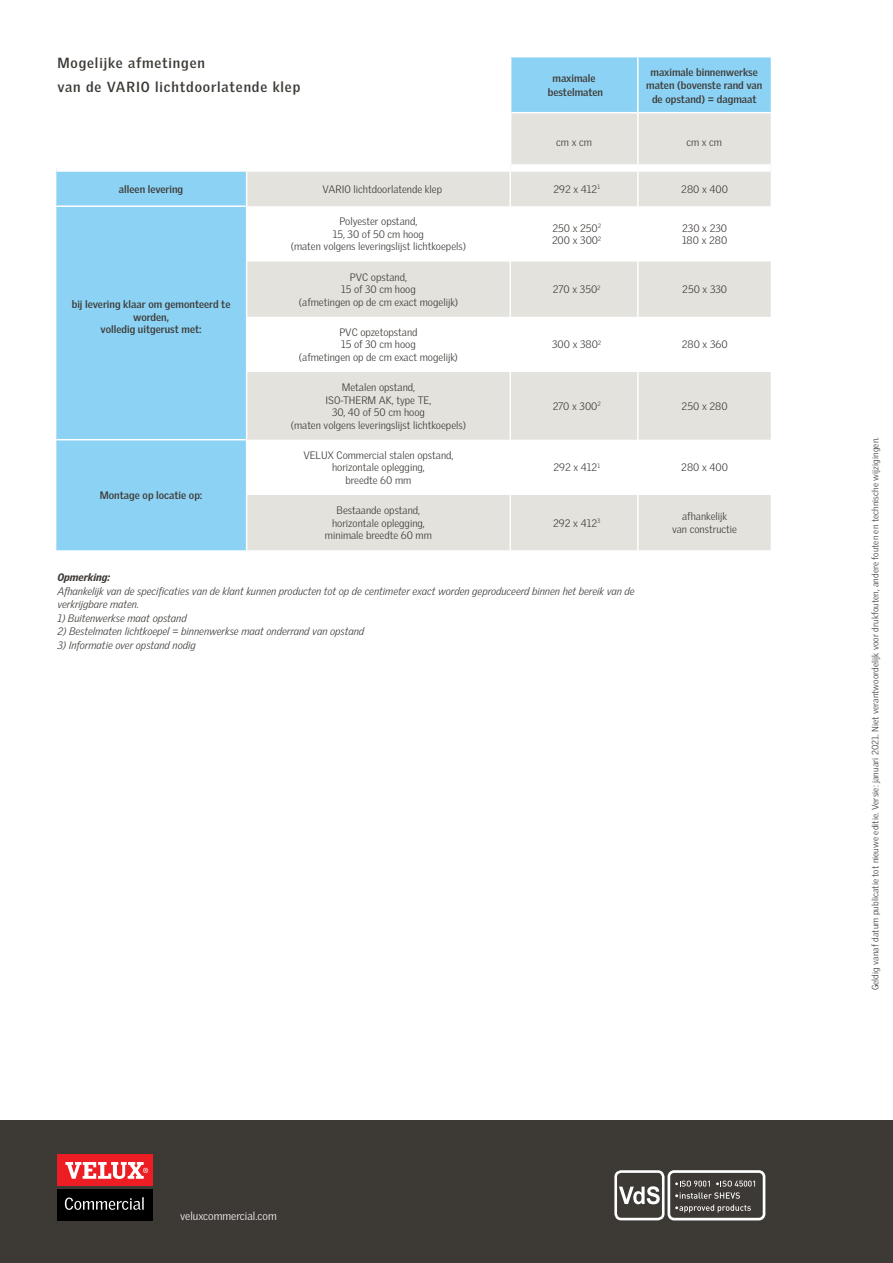
<style>
.page{position:relative;width:893px;height:1263px;background:#fff}
.page>*{position:absolute;margin:0;border:0;box-sizing:border-box;transform-origin:0 0}
.t1{font:700 14.25px/24px "Velux Gothic";letter-spacing:.06em;color:#3d3935}
.t2{font:300 11.25px "Velux Gothic";color:#fff}
.t3{font:300 10.5px/12.6px "Velux Gothic";color:#3d3935;text-align:center}
.t4{font:italic 300 10.5px/13.5px "Velux Gothic";color:#3d3935}
.t5{font:700 10.5px/13.5px "Velux Gothic";color:#3d3935;text-align:center}
.t6{font:italic 900 10.5px "Velux Gothic";color:#3d3935}
.t7{font:300 9px "Velux Gothic";letter-spacing:.01em;color:#3d3935}
</style>
<div class="page">
<svg style="left:56px;top:57px;width:715px;height:493px;fill:#8cd2f4"></svg>
<svg style="left:247px;top:113px;width:524px;height:437px;fill:#e3e2dd"></svg>
<hr style="left:245px;top:57px;width:3px;height:56px;background:#fff">
<hr style="left:245px;top:113px;width:3px;height:51px;background:#fff">
<hr style="left:509px;top:113px;width:2px;height:51px;background:#fff">
<hr style="left:509px;top:57px;width:2px;height:56px;background:#fff">
<hr style="left:637px;top:57px;width:2px;height:56px;background:#fff">
<hr style="left:637px;top:113px;width:2px;height:51px;background:#fff">
<hr style="left:246px;top:172px;width:1px;height:34px;background:#fff">
<hr style="left:509px;top:172px;width:2px;height:34px;background:#fff">
<hr style="left:637px;top:172px;width:2px;height:34px;background:#fff">
<hr style="left:246px;top:206px;width:1px;height:55px;background:#fff">
<hr style="left:509px;top:206px;width:2px;height:55px;background:#fff">
<hr style="left:637px;top:206px;width:2px;height:55px;background:#fff">
<hr style="left:246px;top:261px;width:1px;height:56px;background:#fff">
<hr style="left:509px;top:261px;width:2px;height:56px;background:#fff">
<hr style="left:637px;top:261px;width:2px;height:56px;background:#fff">
<hr style="left:246px;top:317px;width:1px;height:55px;background:#fff">
<hr style="left:509px;top:317px;width:2px;height:55px;background:#fff">
<hr style="left:637px;top:317px;width:2px;height:55px;background:#fff">
<hr style="left:246px;top:372px;width:1px;height:68px;background:#fff">
<hr style="left:509px;top:372px;width:2px;height:68px;background:#fff">
<hr style="left:637px;top:372px;width:2px;height:68px;background:#fff">
<hr style="left:246px;top:440px;width:1px;height:55px;background:#fff">
<hr style="left:509px;top:440px;width:2px;height:55px;background:#fff">
<hr style="left:637px;top:440px;width:2px;height:55px;background:#fff">
<hr style="left:246px;top:495px;width:1px;height:55px;background:#fff">
<hr style="left:509px;top:495px;width:2px;height:55px;background:#fff">
<hr style="left:637px;top:495px;width:2px;height:55px;background:#fff">
<hr style="left:511px;top:112px;width:126px;height:1px;background:#fff">
<hr style="left:639px;top:112px;width:132px;height:1px;background:#fff">
<div style="left:510px;top:164px;width:128px;height:8px;background:#fff"></div>
<div style="left:638px;top:164px;width:133px;height:8px;background:#fff"></div>
<div style="left:56px;top:164px;width:191px;height:8px;background:#fff"></div>
<div style="left:247px;top:164px;width:263px;height:8px;background:#fff"></div>
<hr style="left:56px;top:205px;width:190px;height:2px;background:#fff">
<hr style="left:56px;top:439px;width:190px;height:1px;background:#fff">
<div style="left:0;top:1120px;width:893px;height:143px;background:#3d3935"></div>
<div style="left:57px;top:1154px;width:96px;height:32px;background:#ed1d24"></div>
<svg style="left:65px;top:1162px;width:83px;height:17px"></svg>
<div style="left:57px;top:1189px;width:96px;height:31px;background:#000"></div>
<svg style="left:65px;top:1197px;width:79px;height:13px"></svg>
<div style="left:614px;top:1170px;width:51px;height:50px;border:3px solid #fff;border-radius:6px"></div>
<svg style="left:619px;top:1186px;width:41px;height:18px"></svg>
<svg style="left:675px;top:1180px;width:35px;height:6px"></svg>
<svg style="left:716px;top:1180px;width:39px;height:6px"></svg>
<svg style="left:675px;top:1192px;width:76px;height:20px"></svg>
<div style="left:667px;top:1170px;width:98px;height:50px;border:3px solid #fff;border-radius:5px"></div>
<h1 class="t1" style="left:57px;top:51px;width:244px">Mogelijke afmetingen<br>van de VARIO lichtdoorlatende klep</h1>
<p class="t5" style="left:548px;top:72px;width:57px">maximale bestelmaten</p>
<p class="t5" style="left:646px;top:65px;width:118px">maximale binnenwerkse maten (bovenste rand van de opstand) = dagmaat</p>
<p class="t3" style="left:556px;top:136px;width:37px">cm x cm</p>
<p class="t3" style="left:686px;top:136px;width:37px">cm x cm</p>
<p class="t5" style="left:119px;top:182px;width:66px">alleen levering</p>
<p class="t3" style="left:323px;top:183px;width:121px">VARIO lichtdoorlatende klep</p>
<p class="t3" style="left:553px;top:183px;width:48px">292 x 412<sup>1</sup></p>
<p class="t3" style="left:681px;top:183px;width:48px">280 x 400</p>
<p class="t5" style="left:72px;top:298px;width:160px;line-height:12.6px">bij levering klaar om gemonteerd te worden,<br>volledig uitgerust met:</p>
<p class="t5" style="left:100px;top:489px;width:104px">Montage op locatie op:</p>
<p class="t3" style="left:291px;top:215px;width:177px">Polyester opstand,<br>15, 30 of 50 cm hoog<br>(maten volgens leveringslijst lichtkoepels)</p>
<p class="t3" style="left:552px;top:221px;width:51px;text-align:left">250 x 250<sup>2<br></sup>200 x 300<sup>2</sup></p>
<p class="t3" style="left:682px;top:221px;width:47px;text-align:left">230 x 230<br>180 x 280</p>
<p class="t3" style="left:299px;top:270px;width:160px">PVC opstand,<br>15 of 30 cm hoog<br>(afmetingen op de cm exact mogelijk)</p>
<p class="t3" style="left:553px;top:283px;width:49px">270 x 350<sup>2</sup></p>
<p class="t3" style="left:682px;top:283px;width:46px">250 x 330</p>
<p class="t3" style="left:299px;top:326px;width:160px">PVC opzetopstand<br>15 of 30 cm hoog<br>(afmetingen op de cm exact mogelijk)</p>
<p class="t3" style="left:291px;top:381px;width:177px">Metalen opstand,<br>ISO-THERM AK, type TE,<br>30, 40 of 50 cm hoog<br>(maten volgens leveringslijst lichtkoepels)</p>
<p class="t3" style="left:303px;top:448px;width:152px">VELUX Commercial stalen opstand, horizontale oplegging,<br>breedte 60 mm</p>
<p class="t3" style="left:325px;top:504px;width:108px">Bestaande opstand, horizontale oplegging, minimale breedte 60 mm</p>
<p class="t3" style="left:552px;top:338px;width:51px">300 x 380<sup>2</sup></p>
<p class="t3" style="left:682px;top:338px;width:47px">280 x 360</p>
<p class="t3" style="left:553px;top:400px;width:50px">270 x 300<sup>2</sup></p>
<p class="t3" style="left:682px;top:400px;width:48px">250 x 280</p>
<p class="t3" style="left:553px;top:461px;width:48px">292 x 412<sup>1</sup></p>
<p class="t3" style="left:681px;top:461px;width:48px">280 x 400</p>
<p class="t3" style="left:553px;top:516px;width:49px">292 x 412<sup>3</sup></p>
<p class="t3" style="left:672px;top:510px;width:66px">afhankelijk<br>van constructie</p>
<p class="t6" style="left:57px;top:571px;width:54px">Opmerking:</p>
<p class="t4" style="left:57px;top:584px;width:579px">Afhankelijk van de specificaties van de klant kunnen producten tot op de centimeter exact worden geproduceerd binnen het bereik van de verkrijgbare maten.</p>
<p class="t4" style="left:57px;top:611px;width:131px">1) Buitenwerkse maat opstand</p>
<p class="t4" style="left:57px;top:624px;width:308px">2) Bestelmaten lichtkoepel = binnenwerkse maat onderrand van opstand</p>
<p class="t4" style="left:57px;top:638px;width:140px">3) Informatie over opstand nodig</p>
<p class="t2" style="left:180px;top:1210px;width:98px">veluxcommercial.com</p>
<p class="t7" style="left:870px;top:990px;width:555px;rotate:-90deg">Geldig vanaf datum publicatie tot nieuwe editie. Versie: januari 2021. Niet verantwoordelijk voor drukfouten, andere fouten en technische wijzigingen.</p>
</div>
